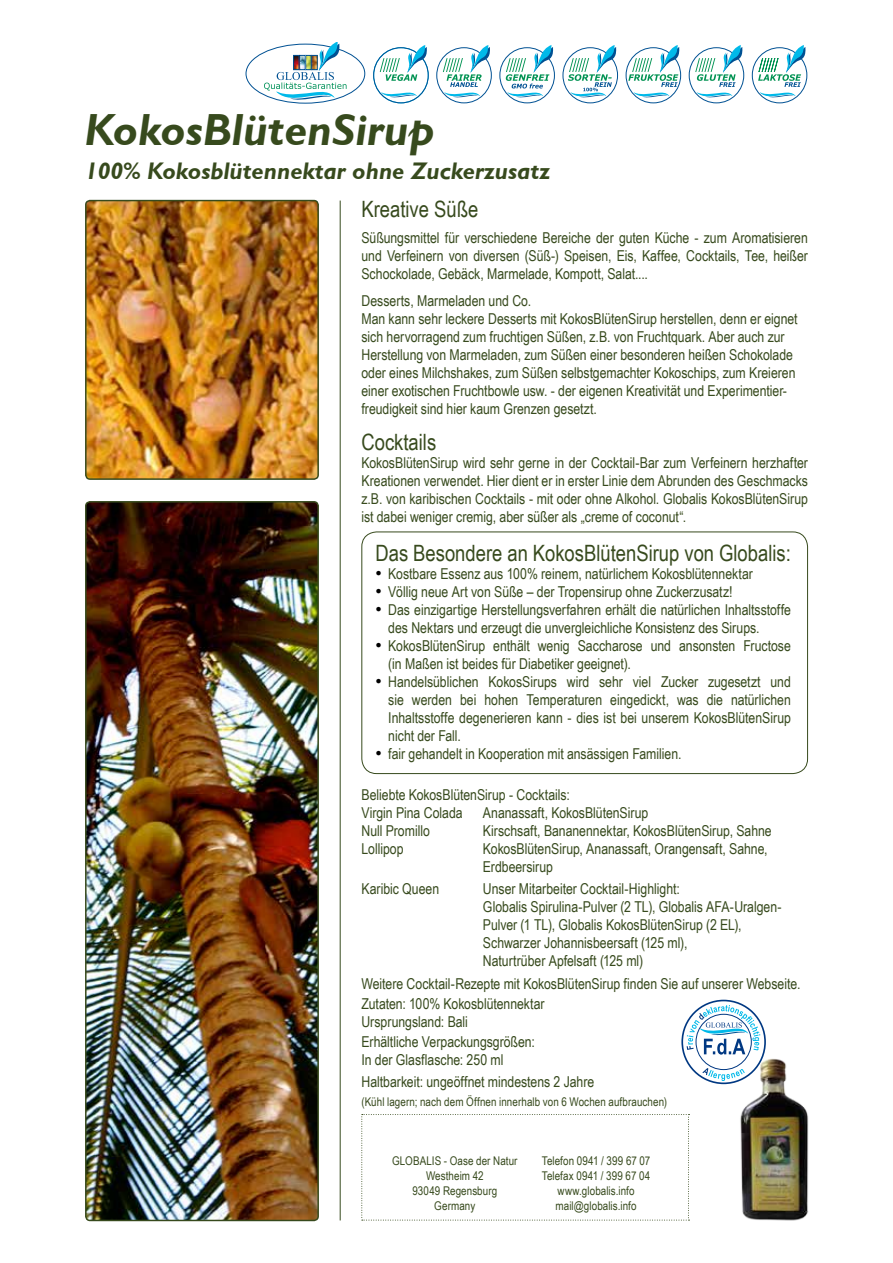
<style>
.page{position:relative;width:893px;height:1263px;background:#fff}
.page>*{position:absolute;margin:0;border:0;box-sizing:border-box;transform-origin:0 0}
.t1{font:italic 700 45px "Gill Sans";color:#374a1d}
.t2{font:italic 700 24px "Gill Sans";color:#374a1d}
.t3{font:22.5px "Arial Narrow";color:#374a1d}
.t4{font:15px/18px "Arial Narrow";letter-spacing:-.005em;color:#374a1d}
.t5{font:12px/15px "Arial Narrow";letter-spacing:.005em;color:#374a1d;text-align:center}
.s1{font-family:"Times New Roman";font-size:18px;color:#000}
</style>
<div class="page">
<svg style="left:361px;top:1114px;width:328px;height:107px"></svg>
<div style="left:681px;top:1000px;width:85px;height:84px;border:2px solid #003882;border-radius:50%"></div>
<svg style="left:702px;top:1068px;width:32px;height:13px"></svg>
<svg style="left:687px;top:1005px;width:73px;height:49px"></svg>
<div style="left:696px;top:1014px;width:56px;height:56px;border:1px solid #003882;border-radius:50%"></div>
<hr style="left:340px;top:201px;width:1px;height:1019px;background:#374a1d">
<div style="left:361px;top:531px;width:447px;height:243px;border:1px solid #374a1d;border-radius:15px"></div>
<img style="left:734px;top:1056px;width:75px;height:165px">
<img style="left:88px;top:504px;width:228px;height:714px">
<div style="left:85px;top:501px;width:234px;height:720px;border:2px solid #374a1d;border-radius:4px"></div>
<img style="left:88px;top:203px;width:228px;height:274px">
<div style="left:85px;top:200px;width:234px;height:280px;border:2px solid #374a1d;border-radius:4px"></div>
<svg style="left:381px;top:92px;width:36px;height:5px"></svg>
<svg style="left:379px;top:45px;width:50px;height:36px"></svg>
<svg style="left:442px;top:45px;width:50px;height:52px"></svg>
<svg style="left:505px;top:45px;width:50px;height:52px"></svg>
<svg style="left:568px;top:45px;width:50px;height:52px"></svg>
<svg style="left:626px;top:48px;width:55px;height:55px"></svg>
<svg style="left:628px;top:45px;width:53px;height:52px"></svg>
<svg style="left:689px;top:48px;width:55px;height:55px"></svg>
<svg style="left:694px;top:45px;width:50px;height:52px"></svg>
<svg style="left:752px;top:48px;width:55px;height:55px"></svg>
<svg style="left:758px;top:45px;width:50px;height:52px"></svg>
<svg style="left:264px;top:43px;width:83px;height:57px"></svg>
<h1 class="t1" style="left:84px;top:104px;width:352px">KokosBlütenSirup</h1>
<h2 class="t2" style="left:85px;top:157px;width:467px">100% Kokosblütennektar ohne Zuckerzusatz</h2>
<h3 class="t3" style="left:361px;top:196px;width:118px">Kreative Süße</h3>
<p class="t4" style="left:361px;top:229px;width:448px;text-align:justify">Süßungsmittel für verschiedene Bereiche der guten Küche - zum Aromatisieren und Verfeinern von diversen (Süß-) Speisen, Eis, Kaffee, Cocktails, Tee, heißer Schockolade, Gebäck, Marmelade, Kompott, Salat....</p>
<p class="t4" style="left:361px;top:292px;width:438px">Desserts, Marmeladen und Co.<br>Man kann sehr leckere Desserts mit KokosBlütenSirup herstellen, denn er eignet sich hervorragend zum fruchtigen Süßen, z.B. von Fruchtquark. Aber auch zur Herstellung von Marmeladen, zum Süßen einer besonderen heißen Schokolade oder eines Milchshakes, zum Süßen selbstgemachter Kokoschips, zum Kreieren einer exotischen Fruchtbowle usw. - der eigenen Kreativität und Experimentier&shy;freudigkeit sind hier kaum Grenzen gesetzt.</p>
<h3 class="t3" style="left:361px;top:429px;width:76px">Cocktails</h3>
<p class="t4" style="left:361px;top:453px;width:448px;text-align:justify">KokosBlütenSirup wird sehr gerne in der Cocktail-Bar zum Verfeinern herzhafter Kreationen verwendet. Hier dient er in erster Linie dem Abrunden des Geschmacks z.B. von karibischen Cocktails - mit oder ohne Alkohol. Globalis KokosBlütenSirup ist dabei weniger cremig, aber süßer als „creme of coconut“.</p>
<h3 class="t3" style="left:376px;top:540px;width:417px">Das Besondere an KokosBlütenSirup von Globalis:</h3>
<p class="t4" style="left:376px;top:565px;width:379px"><span class="s1">•</span> Kostbare Essenz aus 100% reinem, natürlichem Kokosblütennektar</p>
<p class="t4" style="left:376px;top:583px;width:358px"><span class="s1">•</span> Völlig neue Art von Süße – der Tropensirup ohne Zuckerzusatz!</p>
<p class="t4" style="left:388px;top:601px;width:404px;text-indent:-13px"><span class="s1">•</span> Das einzigartige Herstellungsverfahren erhält die natürlichen Inhaltsstoffe des Nektars und erzeugt die unvergleichliche Konsistenz des Sirups.</p>
<p class="t4" style="left:388px;top:637px;width:404px;text-indent:-13px"><span class="s1">•</span> KokosBlütenSirup enthält wenig Saccharose und ansonsten Fructose (in Maßen ist beides für Diabetiker geeignet).</p>
<p class="t4" style="left:388px;top:673px;width:404px;text-align:justify;text-indent:-13px"><span class="s1">•</span> Handelsüblichen KokosSirups wird sehr viel Zucker zugesetzt und sie werden bei hohen Temperaturen eingedickt, was die natürlichen Inhaltsstoffe degenerieren kann - dies ist bei unserem KokosBlütenSirup nicht der Fall.</p>
<p class="t4" style="left:376px;top:745px;width:307px"><span class="s1">•</span> fair gehandelt in Kooperation mit ansässigen Familien.</p>
<p class="t4" style="left:361px;top:786px;width:210px">Beliebte KokosBlütenSirup - Cocktails:<br>Virgin Pina Colada</p>
<p class="t4" style="left:483px;top:804px;width:167px">Ananassaft, KokosBlütenSirup</p>
<p class="t4" style="left:361px;top:822px;width:70px">Null Promillo</p>
<p class="t4" style="left:483px;top:822px;width:290px">Kirschsaft, Bananennektar, KokosBlütenSirup, Sahne</p>
<p class="t4" style="left:361px;top:840px;width:44px">Lollipop</p>
<p class="t4" style="left:483px;top:840px;width:286px">KokosBlütenSirup, Ananassaft, Orangensaft, Sahne,<br>Erdbeersirup</p>
<p class="t4" style="left:361px;top:880px;width:79px">Karibic Queen</p>
<p class="t4" style="left:483px;top:880px;width:300px">Unser Mitarbeiter Cocktail-Highlight:<br>Globalis Spirulina-Pulver (2 TL), Globalis AFA-Uralgen-Pulver (1 TL), Globalis KokosBlütenSirup (2 EL), Schwarzer Johannisbeersaft (125 ml),<br>Naturtrüber Apfelsaft (125 ml)</p>
<p class="t4" style="left:361px;top:974px;width:440px">Weitere Cocktail-Rezepte mit KokosBlütenSirup finden Sie auf unserer Webseite.</p>
<p class="t4" style="left:361px;top:1013px;width:108px">Ursprungsland: Bali</p>
<p class="t4" style="left:361px;top:995px;width:185px">Zutaten: 100% Kokosblütennektar</p>
<p class="t4" style="left:361px;top:1032px;width:175px">Erhältliche Verpackungsgrößen:<br>In der Glasflasche: 250 ml</p>
<p class="t4" style="left:361px;top:1073px;width:234px">Haltbarkeit: ungeöffnet mindestens 2 Jahre</p>
<p class="t5" style="left:361px;top:1094px;width:307px">(Kühl lagern; nach dem Öffnen innerhalb von 6 Wochen aufbrauchen)</p>
<p class="t5" style="left:392px;top:1154px;width:127px">GLOBALIS - Oase der Natur<br>Westheim 42<br>93049 Regensburg<br>Germany</p>
<p class="t5" style="left:542px;top:1154px;width:110px">Telefon 0941 / 399 67 07<br>Telefax 0941 / 399 67 04 www.globalis.info mail@globalis.info</p>
</div>
